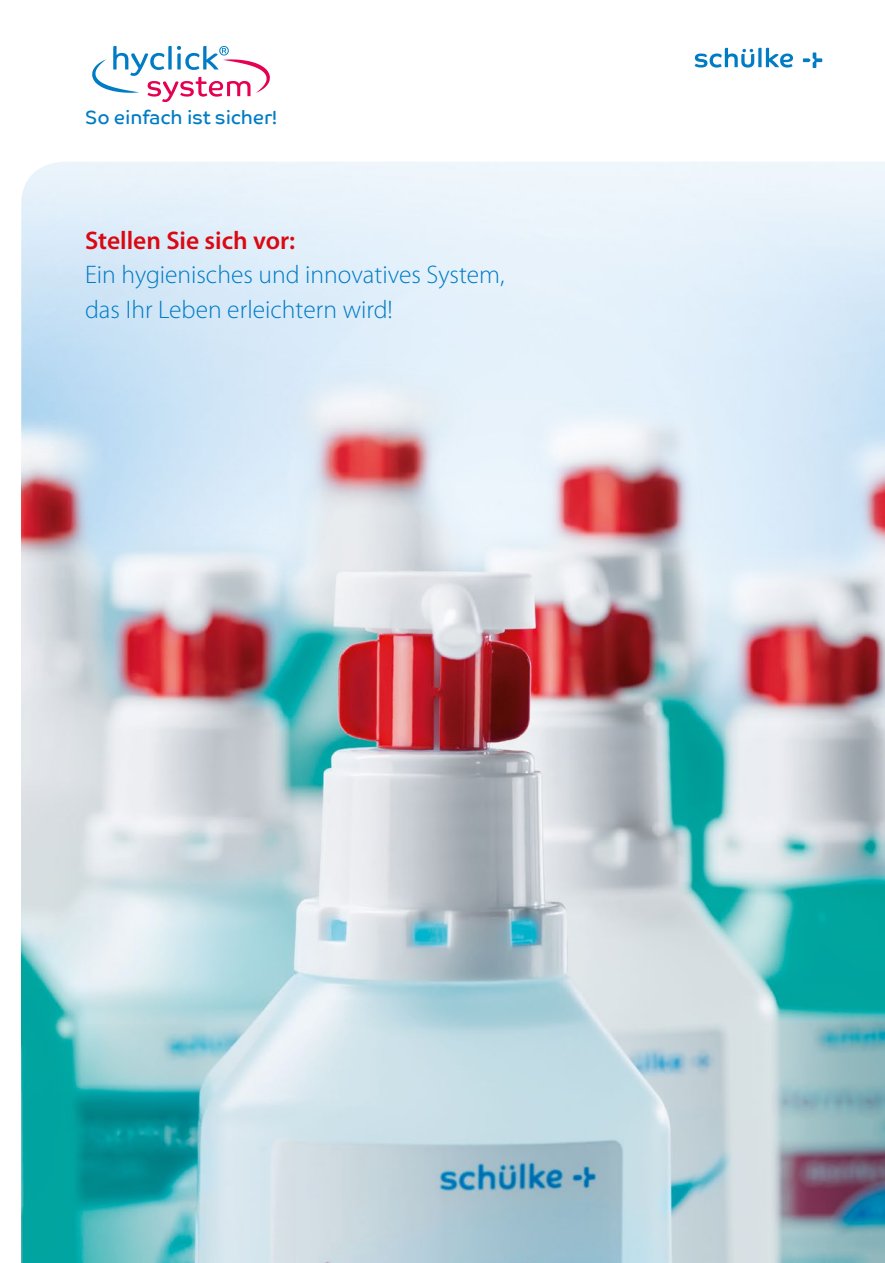
<style>
.page{position:relative;width:885px;height:1263px;background:#fff}
.page>*{position:absolute;margin:0;border:0;box-sizing:border-box;transform-origin:0 0}
.t1{font:300 25.5px/34.5px "Myriad Pro";color:#007cc5}
.t2{font:600 25.5px "Myriad Pro";color:#db0812}
.t3{font:19.2px "Co Text";letter-spacing:-.01em;color:#007cc5}
</style>
<div class="page">
<img style="left:21px;top:162px;width:863px;height:1101px">
<svg style="left:694px;top:48px;width:98px;height:20px"></svg>
<svg style="left:802px;top:52px;width:20px;height:16px"></svg>
<svg style="left:92px;top:46px;width:178px;height:56px"></svg>
<p class="t3" style="left:85px;top:106px;width:193px">So einfach ist sicher!</p>
<p class="t2" style="left:85px;top:224px;width:211px">Stellen Sie sich vor:</p>
<p class="t1" style="left:85px;top:258px;width:421px">Ein hygienisches und innovatives System, das Ihr Leben erleichtern wird!</p>
</div>
